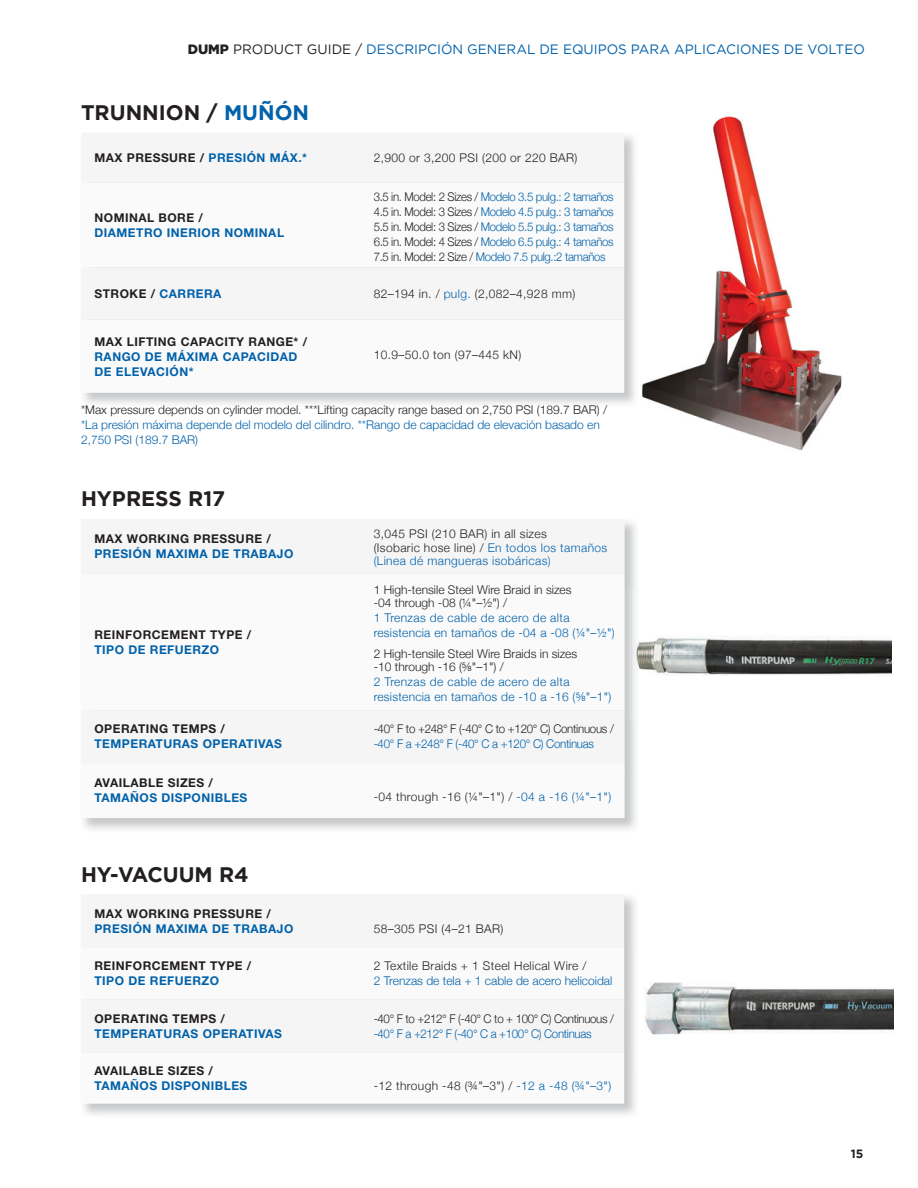
<style>
.page{position:relative;width:918px;height:1188px;background:#fff}
.page>*{position:absolute;margin:0;border:0;box-sizing:border-box;transform-origin:0 0}
.t1{font:700 21px "Gotham";color:#231f20}
.t2{font:13.5px "Gotham";color:#0161aa}
.t3{font:300 12px/13.5px "Helvetica Neue";letter-spacing:.03em;color:#231f20}
.t4{font:700 12px "Helvetica Neue LT Std";letter-spacing:.04em;color:#231f20}
.t5{font:300 12px/15px "Helvetica Neue";color:#0161aa;text-align:justify;scale:.95 1}
.t6{font:700 12px/15px "Helvetica Neue LT Std";letter-spacing:.04em;color:#0161aa}
.t7{font:300 12px/13.5px "Helvetica Neue";color:#231f20}
.t8{font:300 12px/15px "Helvetica Neue";color:#0161aa}
.t9{font:300 12px/15px "Helvetica Neue";letter-spacing:.02em;color:#0161aa}
.t10{font:300 12px "Helvetica Neue";letter-spacing:-.025em;color:#231f20;scale:.96 1}
.t11{font:300 12px "Helvetica Neue";letter-spacing:-.03em;color:#231f20;scale:.96 1}
.t12{font:300 12px "Helvetica Neue";letter-spacing:-.025em;color:#0161aa;scale:.96 1}
.t13{font:300 12px "Helvetica Neue";letter-spacing:-.03em;color:#0161aa;scale:.96 1}
.t14{font:700 12px "Gotham";color:#231f20}
.s1{font-weight:900;color:#231f20}
.s2{color:#231f20}
.s3{color:#0161aa}
</style>
<div class="page">
<img style="left:644px;top:982px;width:249px;height:53px">
<img style="left:639px;top:635px;width:253px;height:41px">
<img style="left:83px;top:521px;width:556px;height:309px">
<div style="left:83px;top:521px;width:542px;height:52px;background:#f5f5f6"></div>
<svg style="left:83px;top:573px;width:542px;height:245px"></svg>
<img style="left:83px;top:896px;width:553px;height:219px">
<div style="left:83px;top:896px;width:541px;height:51px;background:#f5f5f6"></div>
<svg style="left:83px;top:947px;width:541px;height:157px"></svg>
<img style="left:641px;top:116px;width:201px;height:335px">
<img style="left:83px;top:135px;width:551px;height:269px">
<div style="left:83px;top:135px;width:541px;height:48px;background:#f5f5f6"></div>
<svg style="left:83px;top:183px;width:541px;height:210px"></svg>
<p class="t2" style="left:188px;top:41px;width:679px"><span class="s1">DUMP</span> <span class="s2">PRODUCT GUIDE /</span> DESCRIPCIÓN GENERAL DE EQUIPOS PARA APLICACIONES DE VOLTEO</p>
<h1 class="t1" style="left:81px;top:99px;width:230px">TRUNNION / <span class="s3">MUÑÓN</span></h1>
<p class="t4" style="left:94px;top:150px;width:214px">MAX PRESSURE / <span class="s3">PRESIÓN MÁX.*</span></p>
<p class="t3" style="left:374px;top:150px;width:205px">2,900 or 3,200 PSI (200 or 220 BAR)</p>
<p class="t4" style="left:94px;top:210px;width:110px">NOMINAL BORE /</p>
<p class="t6" style="left:94px;top:225px;width:191px">DIAMETRO INERIOR NOMINAL</p>
<p class="t5" style="left:374px;top:188px;width:254px"><span class="s2">3.5 in. Model: 2 Sizes /</span> Modelo 3.5 pulg.: 2 tamaños <span class="s2">4.5 in. Model: 3 Sizes /</span> Modelo 4.5 pulg.: 3 tamaños <span class="s2">5.5 in. Model: 3 Sizes /</span> Modelo 5.5 pulg.: 3 tamaños <span class="s2">6.5 in. Model: 4 Sizes /</span> Modelo 6.5 pulg.: 4 tamaños <span class="s2">7.5 in. Model: 2 Size /</span> Modelo 7.5 pulg.:2 tamaños</p>
<p class="t4" style="left:94px;top:286px;width:128px">STROKE / <span class="s3">CARRERA</span></p>
<p class="t3" style="left:374px;top:286px;width:203px">82–194 in. / <span class="s3">pulg.</span> (2,082–4,928 mm)</p>
<p class="t4" style="left:94px;top:334px;width:214px">MAX LIFTING CAPACITY RANGE* /</p>
<p class="t6" style="left:94px;top:349px;width:205px">RANGO DE MÁXIMA CAPACIDAD<br>DE ELEVACIÓN*</p>
<p class="t3" style="left:374px;top:347px;width:149px">10.9–50.0 ton (97–445 kN)</p>
<p class="t7" style="left:81px;top:402px;width:528px">*Max pressure depends on cylinder model. ***Lifting capacity range based on 2,750 PSI (189.7 BAR) /</p>
<p class="t8" style="left:81px;top:416px;width:520px">*La presión máxima depende del modelo del cilindro. **Rango de capacidad de elevación basado en<br>2,750 PSI (189.7 BAR)</p>
<h1 class="t1" style="left:81px;top:485px;width:146px">HYPRESS R17</h1>
<p class="t4" style="left:94px;top:531px;width:178px">MAX WORKING PRESSURE /</p>
<p class="t6" style="left:94px;top:546px;width:200px">PRESIÓN MAXIMA DE TRABAJO</p>
<p class="t4" style="left:95px;top:627px;width:158px">REINFORCEMENT TYPE /</p>
<p class="t6" style="left:95px;top:641px;width:126px">TIPO DE REFUERZO</p>
<p class="t4" style="left:94px;top:722px;width:132px">OPERATING TEMPS /</p>
<p class="t6" style="left:94px;top:736px;width:189px">TEMPERATURAS OPERATIVAS</p>
<p class="t3" style="left:374px;top:527px;width:235px">3,045 PSI (210 BAR) in all sizes<br>(Isobaric hose line) / <span class="s3">En todos los tamaños (Linea dé mangueras isobáricas)</span></p>
<p class="t7" style="left:374px;top:582px;width:199px">1 High-tensile Steel Wire Braid in sizes -04 through -08 (¼"–½") /</p>
<p class="t9" style="left:374px;top:610px;width:243px">1 Trenzas de cable de acero de alta resistencia en tamaños de -04 a -08 (¼"–½")</p>
<p class="t7" style="left:374px;top:646px;width:205px">2 High-tensile Steel Wire Braids in sizes -10 through -16 (⅝"–1") /</p>
<p class="t9" style="left:374px;top:673px;width:239px">2 Trenzas de cable de acero de alta resistencia en tamaños de -10 a -16 (⅝"–1")</p>
<p class="t10" style="left:374px;top:719px;width:252px">-40° F to +248° F (-40° C to +120° C) Continuous /</p>
<p class="t12" style="left:374px;top:734px;width:231px">-40° F a +248° F (-40° C a +120° C) Continuas</p>
<p class="t4" style="left:94px;top:776px;width:120px">AVAILABLE SIZES /</p>
<p class="t6" style="left:94px;top:790px;width:154px">TAMAÑOS DISPONIBLES</p>
<p class="t3" style="left:374px;top:789px;width:239px">-04 through -16 (¼"–1") / <span class="s3">-04 a -16 (¼"–1")</span></p>
<h1 class="t1" style="left:81px;top:861px;width:169px">HY-VACUUM R4</h1>
<p class="t4" style="left:94px;top:906px;width:178px">MAX WORKING PRESSURE /</p>
<p class="t6" style="left:94px;top:921px;width:200px">PRESIÓN MAXIMA DE TRABAJO</p>
<p class="t3" style="left:374px;top:921px;width:131px">58–305 PSI (4–21 BAR)</p>
<p class="t4" style="left:95px;top:958px;width:158px">REINFORCEMENT TYPE /</p>
<p class="t6" style="left:95px;top:973px;width:126px">TIPO DE REFUERZO</p>
<p class="t3" style="left:374px;top:958px;width:214px">2 Textile Braids + 1 Steel Helical Wire /</p>
<p class="t8" style="left:374px;top:972px;width:240px">2 Trenzas de tela + 1 cable de acero helicoidal</p>
<p class="t4" style="left:95px;top:1011px;width:132px">OPERATING TEMPS /</p>
<p class="t6" style="left:95px;top:1026px;width:189px">TEMPERATURAS OPERATIVAS</p>
<p class="t11" style="left:374px;top:1009px;width:252px">-40° F to +212° F (-40° C to + 100° C) Continuous /</p>
<p class="t13" style="left:374px;top:1024px;width:228px">-40° F a +212° F (-40° C a +100° C) Continuas</p>
<p class="t4" style="left:94px;top:1063px;width:120px">AVAILABLE SIZES /</p>
<p class="t6" style="left:94px;top:1078px;width:154px">TAMAÑOS DISPONIBLES</p>
<p class="t3" style="left:374px;top:1078px;width:239px">-12 through -48 (¾"–3") / <span class="s3">-12 a -48 (¾"–3")</span></p>
<p class="t14" style="left:851px;top:1145px;width:14px">15</p>
</div>
